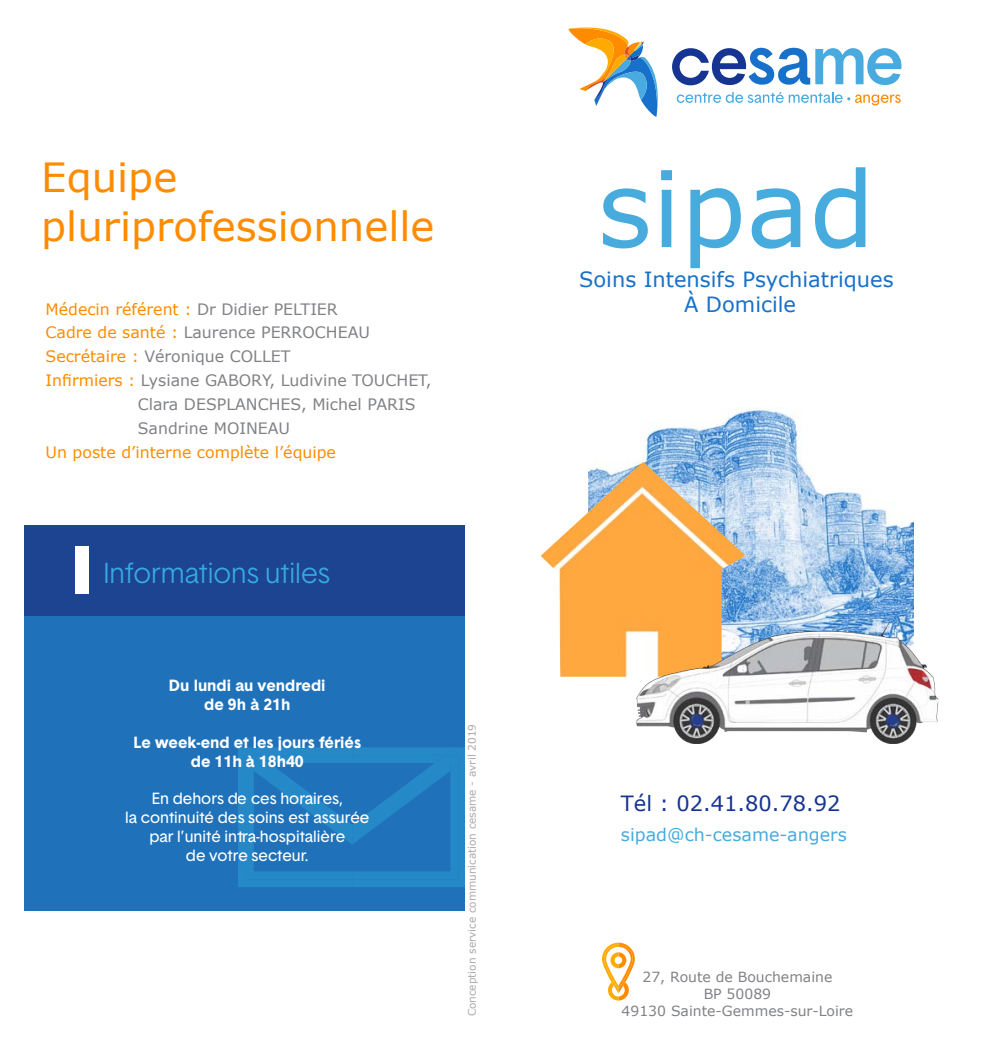
<style>
.page{position:relative;width:981px;height:1042px;background:#fff}
.page>*{position:absolute;margin:0;border:0;box-sizing:border-box;transform-origin:0 0}
.t1{font:105px "MS Reference Sans Serif";color:#47abde}
.t2{font:40.25px "MS Reference Sans Serif";color:#ff8c00}
.t3{font:300 28px "Baseticatrial";color:#37aade}
.t4{font:21px "MS Reference Sans Serif";color:#1770c9}
.t5{font:21px "MS Reference Sans Serif";color:#173391}
.t6{font:17.5px "MS Reference Sans Serif";color:#47abde}
.t7{font:15.75px "MS Reference Sans Serif";color:#808285}
.t8{font:15.75px "Baseticatrial";color:#fff}
.t9{font:15.75px "MS Reference Sans Serif";color:#ff8c00}
.t10{font:700 15.75px "Baseticatrial";color:#fff}
.t11{font:14px "MS Reference Sans Serif";color:#808285}
.t12{font:10.5px "MS Reference Sans Serif";color:#a8a9ad}
.s1{color:#808285}
.s2{color:#ff8c00}
</style>
<div class="page">
<img style="left:599px;top:407px;width:314px;height:216px">
<svg style="left:672px;top:47px;width:229px;height:38px"></svg>
<svg style="left:676px;top:92px;width:224px;height:13px"></svg>
<svg style="left:568px;top:27px;width:90px;height:90px"></svg>
<svg style="left:602px;top:942px;width:33px;height:58px"></svg>
<img style="left:540px;top:462px;width:205px;height:215px">
<img style="left:637px;top:623px;width:301px;height:120px">
<div style="left:692px;top:715px;width:10px;height:10px;background:#253f8e;border-radius:50%"></div>
<div style="left:887px;top:715px;width:10px;height:10px;background:#253f8e;border-radius:50%"></div>
<div style="left:24px;top:616px;width:440px;height:294px;background:#1f72ba"></div>
<div style="left:24px;top:525px;width:440px;height:91px;background:#1c4491"></div>
<svg style="left:238px;top:747px;width:227px;height:140px"></svg>
<div style="left:75px;top:546px;width:13px;height:48px;background:#fff"></div>
<p class="t2" style="left:41px;top:152px;width:138px">Equipe</p>
<p class="t2" style="left:41px;top:200px;width:395px">pluriprofessionnelle</p>
<p class="t9" style="left:46px;top:299px;width:294px">Médecin référent : <span class="s1">Dr Didier PELTIER</span></p>
<p class="t7" style="left:46px;top:323px;width:326px"><span class="s2">Cadre de santé :</span> Laurence PERROCHEAU</p>
<p class="t7" style="left:46px;top:346px;width:246px"><span class="s2">Secrétaire :</span> Véronique COLLET</p>
<p class="t7" style="left:46px;top:370px;width:387px"><span class="s2">Infirmiers :</span> Lysiane GABORY, Ludivine TOUCHET,</p>
<p class="t7" style="left:138px;top:394px;width:279px">Clara DESPLANCHES, Michel PARIS</p>
<p class="t7" style="left:138px;top:418px;width:154px">Sandrine MOINEAU</p>
<p class="t9" style="left:46px;top:442px;width:292px">Un poste d’interne complète l’équipe</p>
<p class="t3" style="left:103px;top:559px;width:228px">Informations utiles</p>
<p class="t10" style="left:169px;top:677px;width:158px">Du lundi au vendredi</p>
<p class="t10" style="left:204px;top:696px;width:88px">de 9h à 21h</p>
<p class="t10" style="left:133px;top:734px;width:229px">Le week-end et les jours fériés</p>
<p class="t10" style="left:191px;top:752px;width:114px">de 11h à 18h40</p>
<p class="t8" style="left:152px;top:790px;width:193px">En dehors de ces horaires,</p>
<p class="t8" style="left:125px;top:809px;width:246px">la continuité des soins est assurée</p>
<p class="t8" style="left:149px;top:828px;width:197px">par l’unité intra-hospitalière</p>
<p class="t8" style="left:186px;top:847px;width:124px">de votre secteur.</p>
<p class="t12" style="left:465px;top:1016px;width:294px;rotate:-90deg">Conception service communication cesame - avril 2019</p>
<p class="t1" style="left:597px;top:142px;width:279px">sipad</p>
<p class="t4" style="left:579px;top:266px;width:316px">Soins Intensifs Psychiatriques</p>
<p class="t4" style="left:684px;top:291px;width:113px">À Domicile</p>
<p class="t5" style="left:621px;top:790px;width:221px">Tél : 02.41.80.78.92</p>
<p class="t6" style="left:621px;top:823px;width:227px">sipad@ch-cesame-angers</p>
<p class="t11" style="left:642px;top:968px;width:191px">27, Route de Bouchemaine</p>
<p class="t11" style="left:703px;top:985px;width:69px">BP 50089</p>
<p class="t11" style="left:621px;top:1002px;width:233px">49130 Sainte-Gemmes-sur-Loire</p>
</div>
